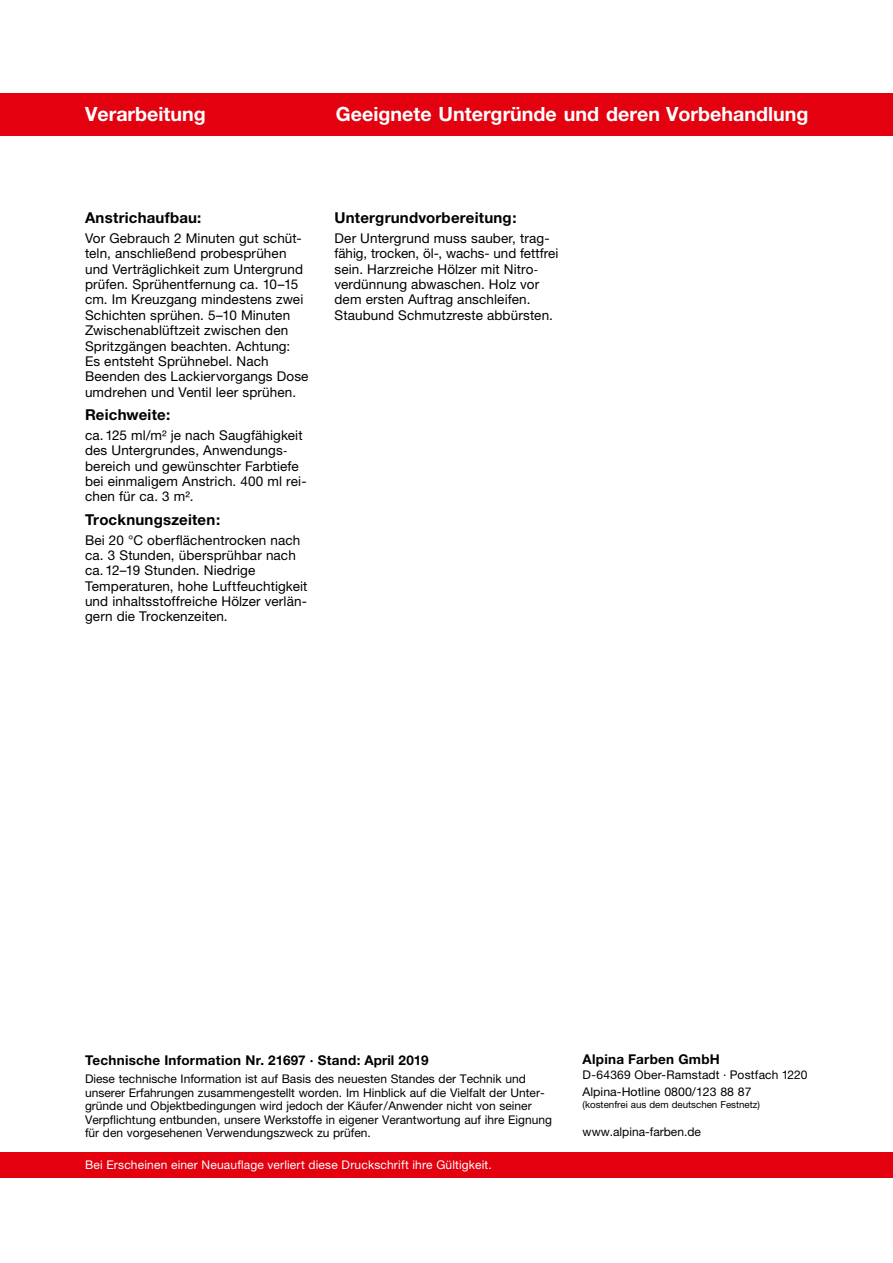
<style>
.page{position:relative;width:893px;height:1263px;background:#fff}
.page>*{position:absolute;margin:0;border:0;box-sizing:border-box;transform-origin:0 0}
.t1{font:700 19.65px "Helvetica Neue LT Std";color:#fff}
.t2{font:700 15px "Helvetica Neue LT Std";letter-spacing:.015em;color:#000}
.t3{font:13.5px/15.5px "Helvetica Neue LT Std";letter-spacing:.01em;color:#000}
.t4{font:700 13.5px "Helvetica Neue LT Std";letter-spacing:.02em;color:#000}
.t5{font:12px/13.5px "Helvetica Neue LT Std";color:#000}
.t6{font:12px "Helvetica Neue LT Std";letter-spacing:.015em;color:#fff}
.t7{font:9.75px "Helvetica Neue LT Std";color:#000}
</style>
<div class="page">
<div style="left:0;top:1152px;width:893px;height:26px;background:#e3000f"></div>
<div style="left:0;top:94px;width:893px;height:42px;background:#e3000f"></div>
<h1 class="t1" style="left:85px;top:102px;width:122px">Verarbeitung</h1>
<h1 class="t1" style="left:336px;top:102px;width:474px">Geeignete Untergründe und deren Vorbehandlung</h1>
<p class="t2" style="left:85px;top:209px;width:118px">Anstrichaufbau:</p>
<p class="t3" style="left:85px;top:230px;width:225px">Vor Gebrauch 2 Minuten gut schüt&shy;teln, anschließend probesprühen und Verträglichkeit zum Untergrund prüfen. Sprühentfernung ca. 10–15 cm. Im Kreuzgang mindestens zwei Schichten sprühen. 5–10 Minuten Zwischenablüftzeit zwischen den Spritzgängen beachten. Achtung:<br>Es entsteht Sprühnebel. Nach Beenden des Lackiervorgangs Dose umdrehen und Ventil leer sprühen.</p>
<p class="t2" style="left:85px;top:406px;width:87px">Reichweite:</p>
<p class="t3" style="left:85px;top:427px;width:223px">ca.125 ml/m² je nach Saugfähigkeit des Untergrundes, Anwendungs&shy;bereich und gewünschter Farbtiefe bei einmaligem Anstrich. 400 ml rei&shy;chen für ca. 3 m².</p>
<p class="t2" style="left:85px;top:510px;width:137px">Trocknungszeiten:</p>
<p class="t3" style="left:85px;top:532px;width:224px">Bei 20 °C oberflächentrocken nach ca. 3 Stunden, übersprühbar nach ca.12–19 Stunden. Niedrige Temperaturen, hohe Luftfeuchtigkeit und inhaltsstoffreiche Hölzer verlän&shy;gern die Trockenzeiten.</p>
<p class="t2" style="left:334px;top:209px;width:184px">Untergrundvorbereitung:</p>
<p class="t3" style="left:334px;top:230px;width:225px">Der Untergrund muss sauber, trag&shy;fähig, trocken, öl-, wachs- und fettfrei sein. Harzreiche Hölzer mit Nitro&shy;verdünnung abwaschen. Holz vor dem ersten Auftrag anschleifen.<br>Staubund Schmutzreste abbürsten.</p>
<p class="t4" style="left:85px;top:1052px;width:345px">Technische Information Nr. 21697 · Stand: April 2019</p>
<p class="t5" style="left:85px;top:1072px;width:468px">Diese technische Information ist auf Basis des neuesten Standes der Technik und unserer Erfahrungen zusammengestellt worden. Im Hinblick auf die Vielfalt der Unter&shy;gründe und Objektbedingungen wird jedoch der Käufer/Anwender nicht von seiner Verpflichtung entbunden, unsere Werkstoffe in eigener Verantwortung auf ihre Eignung für den vorgesehenen Verwendungszweck zu prüfen.</p>
<p class="t6" style="left:85px;top:1158px;width:408px">Bei Erscheinen einer Neuauflage verliert diese Druckschrift ihre Gültigkeit.</p>
<p class="t4" style="left:583px;top:1051px;width:139px">Alpina Farben GmbH</p>
<p class="t5" style="left:583px;top:1066px;width:226px;line-height:17px">D-64369 Ober-Ramstadt · Postfach 1220<br>Alpina-Hotline 0800/123 88 87</p>
<p class="t7" style="left:583px;top:1099px;width:179px">(kostenfrei aus dem deutschen Festnetz)</p>
<p class="t5" style="left:583px;top:1124px;width:120px">www.alpina-farben.de</p>
</div>
